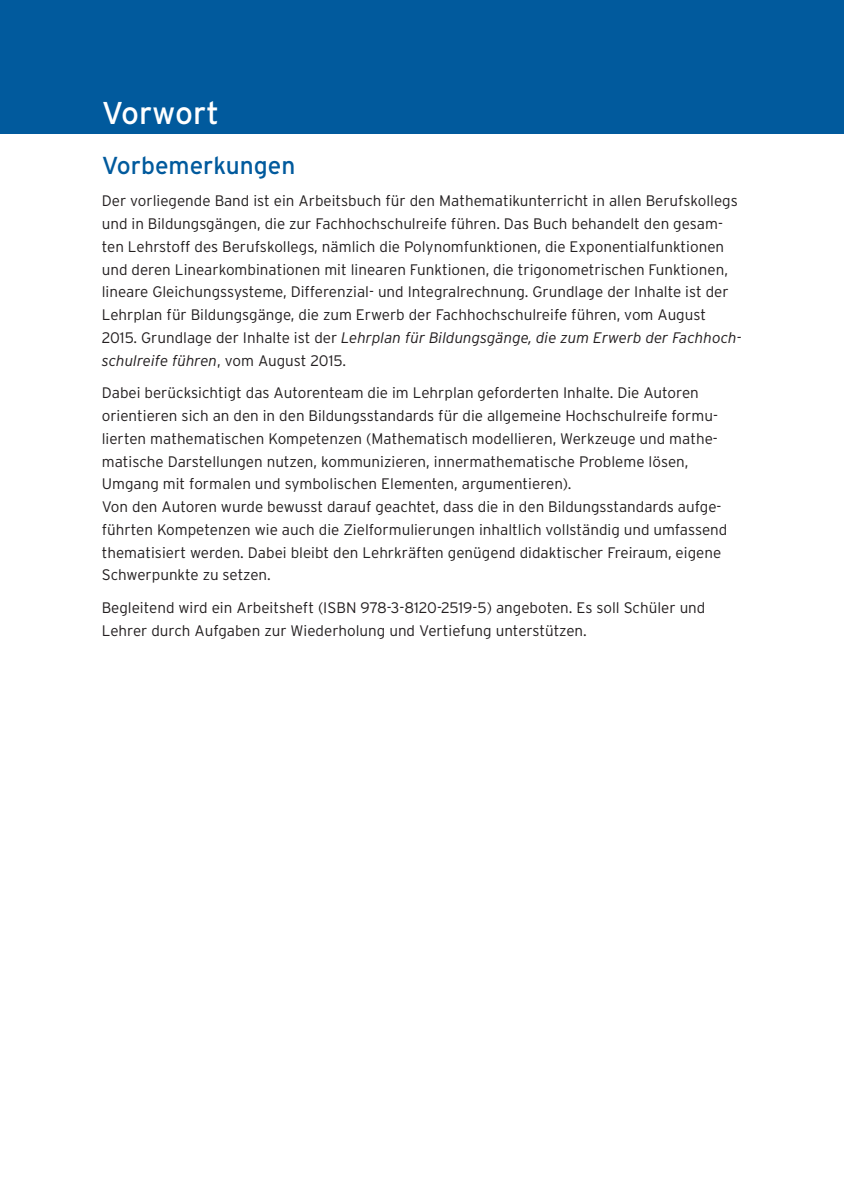
<style>
.page{position:relative;width:844px;height:1191px;background:#fff}
.page>*{position:absolute;margin:0;border:0;box-sizing:border-box;transform-origin:0 0}
.MO_Kapitelhead{font:31.5px "Interstate";color:#fff}
.MO_INV_Head_2_ohneLi{font:24.5px "Interstate";color:#015a9d}
.MO_Fliesstext_mA{font:300 15.22px/22.8px "Interstate";color:#231f20}
.MO_Fliesstext{font:300 15.22px/22.8px "Interstate";color:#231f20}
.s1{font-style:italic}
</style>
<div class="page">
<div style="left:0;top:0;width:843px;height:134px;background:#015a9d"></div>
<p class="MO_Kapitelhead" style="left:102px;top:96px;width:119px">Vorwort</p>
<p class="MO_INV_Head_2_ohneLi" style="left:102px;top:151px;width:195px">Vorbemerkungen</p>
<p class="MO_Fliesstext" style="left:102px;top:189px;width:641px">Der vorliegende Band ist ein Arbeitsbuch für den Mathematikunterricht in allen Berufskollegs und in Bildungsgängen, die zur Fachhochschulreife führen. Das Buch behandelt den gesam&shy;ten Lehrstoff des Berufskollegs, nämlich die Polynomfunktionen, die Exponentialfunktionen und deren Linearkombinationen mit linearen Funktionen, die trigonometrischen Funktionen, lineare Gleichungssysteme, Differenzial- und Integralrechnung. Grundlage der Inhalte ist der Lehrplan für Bildungsgänge, die zum Erwerb der Fachhochschulreife führen, vom August 2015. Grundlage der Inhalte ist der <span class="s1">Lehrplan für Bildungsgänge, die zum Erwerb der Fachhoch&shy;schulreife führen</span>, vom August 2015.</p>
<p class="MO_Fliesstext_mA" style="left:102px;top:381px;width:627px">Dabei berücksichtigt das Autorenteam die im Lehrplan geforderten Inhalte. Die Autoren orientieren sich an den in den Bildungsstandards für die allgemeine Hochschulreife formu&shy;lierten mathematischen Kompetenzen (Mathematisch modellieren, Werkzeuge und mathe&shy;matische Darstellungen nutzen, kommunizieren, innermathematische Probleme lösen, Umgang mit formalen und symbolischen Elementen, argumentieren).<br>Von den Autoren wurde bewusst darauf geachtet, dass die in den Bildungsstandards aufge&shy;führten Kompetenzen wie auch die Zielformulierungen inhaltlich vollständig und umfassend thematisiert werden. Dabei bleibt den Lehrkräften genügend didaktischer Freiraum, eigene Schwerpunkte zu setzen.</p>
<p class="MO_Fliesstext_mA" style="left:102px;top:596px;width:605px">Begleitend wird ein Arbeitsheft (ISBN 978-3-8120-2519-5) angeboten. Es soll Schüler und<br>Lehrer durch Aufgaben zur Wiederholung und Vertiefung unterstützen.</p>
</div>
